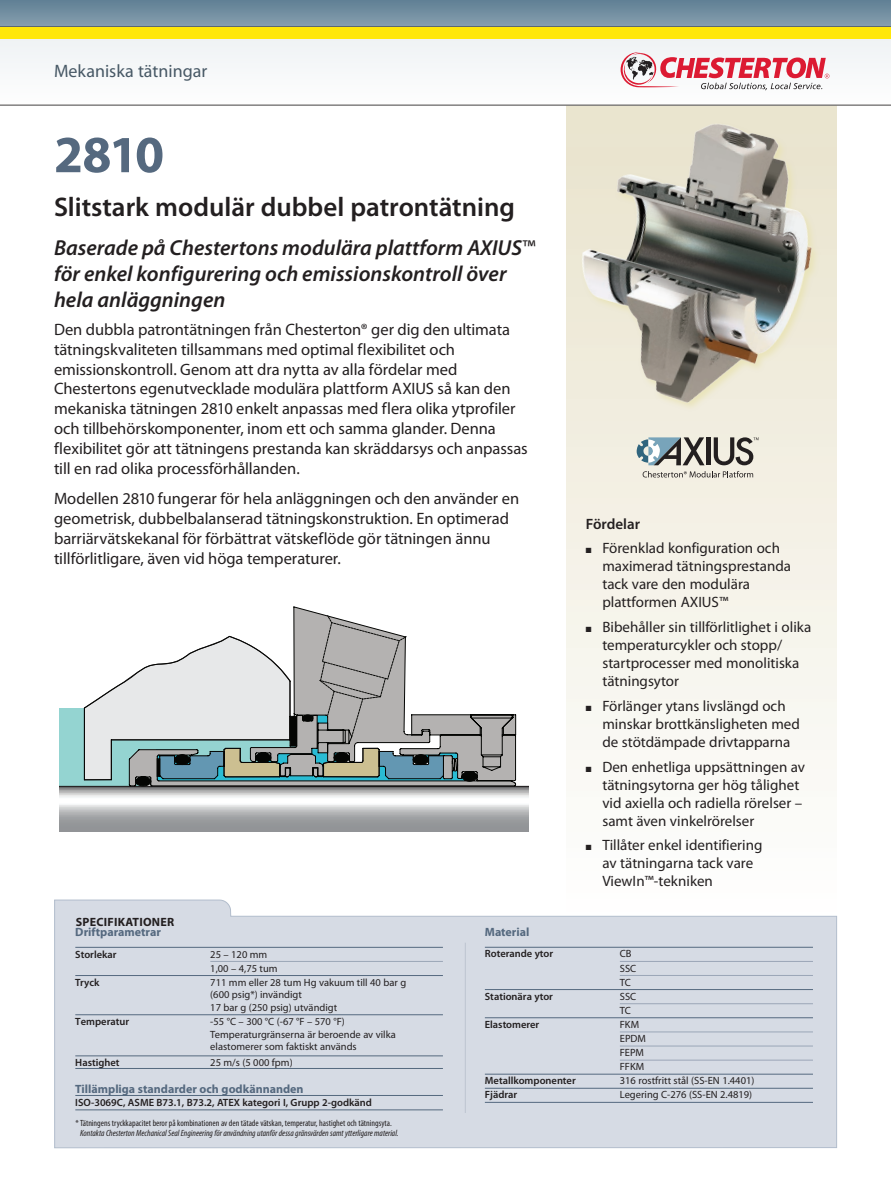
<style>
.page{position:relative;width:891px;height:1188px;background:#fff}
.page>*{position:absolute;margin:0;border:0;box-sizing:border-box;transform-origin:0 0}
.t1{font:700 52.5px "Myriad Pro";color:#55697f}
.t2{font:600 27px "Myriad Pro";color:#231f20}
.t3{font:italic 600 21.75px/26.1px "Myriad Pro";color:#231f20}
.t4{font:18px "Myriad Pro";color:#475865}
.t5{font:16.5px/19.8px "Myriad Pro";letter-spacing:-.005em;color:#231f20}
.t6{font:15px/18px "Myriad Pro";color:#231f20}
.t7{font:600 15px "Myriad Pro";color:#231f20}
.t8{font:700 12px "Myriad Pro";color:#55697f}
.t9{font:700 12px "Myriad Pro";letter-spacing:.02em;color:#231f20}
.t10{font:10.5px/14.1px "Myriad Pro";color:#231f20}
.t11{font:600 10.5px "Myriad Pro";color:#231f20}
.t12{font:italic condensed 9px "Myriad Pro";color:#231f20}
.t13{font:condensed 9px "Myriad Pro";color:#231f20}
.s1{font-weight:400;font-style:normal}
</style>
<div class="page">
<svg style="left:567px;top:105px;width:270px;height:664px"></svg>
<svg style="left:0;top:0;width:891px;height:27px;background:#718d9f"></svg>
<div style="left:0;top:39px;width:891px;height:66px;background:#f6f8f9"></div>
<svg style="left:621px;top:52px;width:208px;height:38px"></svg>
<div style="left:0;top:27px;width:891px;height:12px;background:#ffe709"></div>
<svg style="left:54px;top:899px;width:783px;height:250px;background:#d7dbe4"></svg>
<hr style="left:485px;top:947px;width:328px;height:1px;background:#55697f">
<hr style="left:620px;top:961px;width:193px;height:1px;background:#9ba6b7">
<hr style="left:620px;top:975px;width:193px;height:1px;background:#9ba6b7">
<hr style="left:485px;top:989px;width:328px;height:1px;background:#55697f">
<hr style="left:620px;top:1003px;width:193px;height:1px;background:#9ba6b7">
<hr style="left:485px;top:1017px;width:328px;height:1px;background:#55697f">
<hr style="left:620px;top:1032px;width:193px;height:1px;background:#9ba6b7">
<hr style="left:620px;top:1046px;width:193px;height:1px;background:#9ba6b7">
<hr style="left:620px;top:1060px;width:193px;height:1px;background:#9ba6b7">
<hr style="left:485px;top:1074px;width:328px;height:1px;background:#55697f">
<hr style="left:485px;top:1088px;width:328px;height:1px;background:#55697f">
<hr style="left:485px;top:1102px;width:328px;height:1px;background:#55697f">
<hr style="left:75px;top:947px;width:368px;height:1px;background:#55697f">
<hr style="left:210px;top:961px;width:233px;height:1px;background:#9ba6b7">
<hr style="left:75px;top:975px;width:368px;height:1px;background:#55697f">
<hr style="left:75px;top:1014px;width:368px;height:1px;background:#55697f">
<hr style="left:75px;top:1056px;width:368px;height:1px;background:#55697f">
<hr style="left:75px;top:1068px;width:368px;height:1px;background:#55697f">
<hr style="left:75px;top:1095px;width:368px;height:1px;background:#55697f">
<hr style="left:75px;top:1110px;width:368px;height:1px;background:#55697f">
<hr style="left:465px;top:943px;width:1px;height:170px;background:#bdc4d0">
<svg style="left:60px;top:607px;width:468px;height:224px"></svg>
<svg style="left:643px;top:471px;width:110px;height:6px"></svg>
<svg style="left:637px;top:437px;width:68px;height:28px;background:#96a1a2"></svg>
<hr style="left:706px;top:437px;width:4px;height:28px;background:#231f20">
<svg style="left:714px;top:437px;width:45px;height:28px"></svg>
<img style="left:568px;top:108px;width:269px;height:314px">
<p class="t4" style="left:54px;top:60px;width:155px">Mekaniska tätningar</p>
<h1 class="t1" style="left:54px;top:120px;width:112px">2810</h1>
<h2 class="t2" style="left:54px;top:190px;width:462px">Slitstark modulär dubbel patrontätning</h2>
<h3 class="t3" style="left:54px;top:234px;width:483px">Baserade på Chestertons modulära plattform AXIUS<span class="s1">™ </span>för enkel konfigurering och emissionskontroll över hela anläggningen</h3>
<p class="t5" style="left:54px;top:319px;width:475px">Den dubbla patrontätningen från Chesterton® ger dig den ultimata tätningskvaliteten tillsammans med optimal flexibilitet och emissionskontroll. Genom att dra nytta av alla fördelar med Chestertons egenutvecklade modulära plattform AXIUS så kan den mekaniska tätningen 2810 enkelt anpassas med flera olika ytprofiler och tillbehörskomponenter, inom ett och samma glander. Denna flexibilitet gör att tätningens prestanda kan skräddarsys och anpassas till en rad olika processförhållanden.</p>
<p class="t5" style="left:54px;top:488px;width:467px">Modellen 2810 fungerar för hela anläggningen och den använder en geometrisk, dubbelbalanserad tätningskonstruktion. En optimerad barriärvätskekanal för förbättrat vätskeflöde gör tätningen ännu tillförlitligare, även vid höga temperaturer.</p>
<p class="t7" style="left:586px;top:514px;width:56px">Fördelar</p>
<p class="t6" style="left:602px;top:539px;width:190px;text-indent:-17px">■ Förenklad konfiguration och maximerad tätningsprestanda tack vare den modulära plattformen AXIUS™</p>
<p class="t6" style="left:602px;top:618px;width:211px;text-indent:-16px">■ Bibehåller sin tillförlitlighet i olika temperaturcykler och stopp/ startprocesser med monolitiska tätningsytor</p>
<p class="t6" style="left:602px;top:697px;width:199px;text-indent:-16px">■ Förlänger ytans livslängd och minskar brottkänsligheten med de stötdämpade drivtapparna</p>
<p class="t6" style="left:602px;top:757px;width:204px;text-indent:-16px">■ Den enhetliga uppsättningen av tätningsytorna ger hög tålighet vid axiella och radiella rörelser – samt även vinkelrörelser</p>
<p class="t6" style="left:602px;top:836px;width:162px;text-indent:-17px">■ Tillåter enkel identifiering av tätningarna tack vare<br>ViewIn™-tekniken</p>
<p class="t9" style="left:76px;top:914px;width:100px">SPECIFIKATIONER</p>
<p class="t8" style="left:75px;top:924px;width:87px">Driftparametrar</p>
<p class="t11" style="left:75px;top:947px;width:43px">Storlekar</p>
<p class="t10" style="left:210px;top:947px;width:69px">25 – 120 mm<br>1,00 – 4,75 tum</p>
<p class="t11" style="left:75px;top:976px;width:26px">Tryck</p>
<p class="t10" style="left:210px;top:976px;width:197px;line-height:12.6px">711 mm eller 28 tum Hg vakuum till 40 bar g (600 psig*) invändigt<br>17 bar g (250 psig) utvändigt</p>
<p class="t11" style="left:75px;top:1015px;width:55px">Temperatur</p>
<p class="t10" style="left:210px;top:1015px;width:187px;line-height:12.6px">-55 °C – 300 °C (-67 °F – 570 °F)<br>Temperaturgränserna är beroende av vilka elastomerer som faktiskt används</p>
<p class="t11" style="left:75px;top:1056px;width:46px">Hastighet</p>
<p class="t10" style="left:210px;top:1055px;width:84px">25 m/s (5 000 fpm)</p>
<p class="t8" style="left:75px;top:1081px;width:230px">Tillämpliga standarder och godkännanden</p>
<p class="t11" style="left:75px;top:1095px;width:298px">ISO-3069C, ASME B73.1, B73.2, ATEX kategori I, Grupp 2-godkänd</p>
<p class="t13" style="left:76px;top:1118px;width:318px">* Tätningens tryckkapacitet beror på kombinationen av den tätade vätskan, temperatur, hastighet och tätningsyta.</p>
<p class="t12" style="left:80px;top:1129px;width:320px">Kontakta Chesterton Mechanical Seal Engineering för användning utanför dessa gränsvärden samt ytterligare material.</p>
<p class="t8" style="left:485px;top:924px;width:46px">Material</p>
<p class="t11" style="left:485px;top:947px;width:70px">Roterande ytor</p>
<p class="t10" style="left:620px;top:947px;width:18px">CB<br>SSC<br>TC</p>
<p class="t11" style="left:485px;top:990px;width:70px">Stationära ytor</p>
<p class="t10" style="left:620px;top:989px;width:18px">SSC<br>TC</p>
<p class="t11" style="left:485px;top:1018px;width:56px">Elastomerer</p>
<p class="t10" style="left:620px;top:1017px;width:28px">FKM<br>EPDM<br>FEPM<br>FFKM</p>
<p class="t11" style="left:485px;top:1074px;width:92px">Metallkomponenter</p>
<p class="t10" style="left:620px;top:1074px;width:136px">316 rostfritt stål (SS-EN 1.4401)</p>
<p class="t11" style="left:485px;top:1088px;width:34px">Fjädrar</p>
<p class="t10" style="left:620px;top:1088px;width:134px">Legering C-276 (SS-EN 2.4819)</p>
</div>
